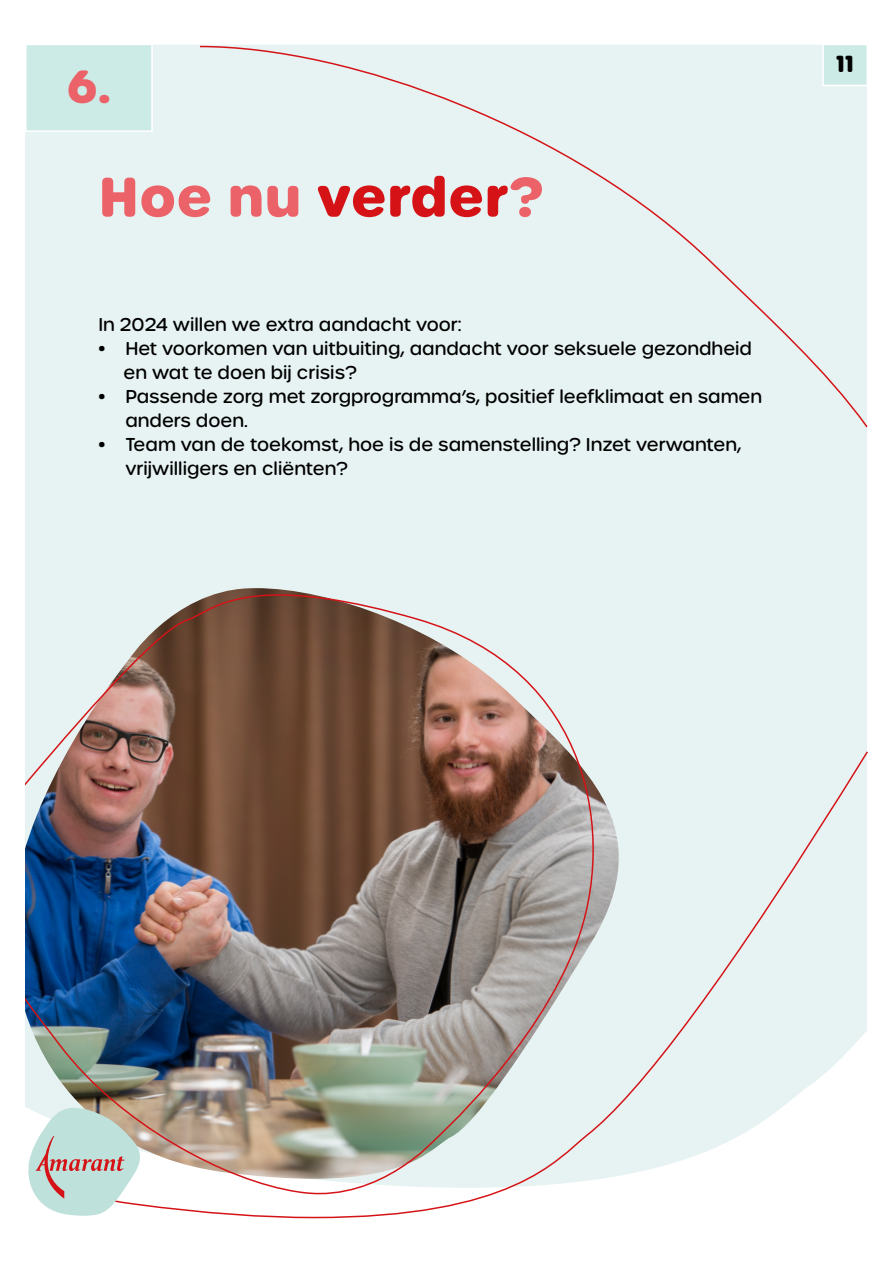
<style>
.page{position:relative;width:893px;height:1263px;background:#fff}
.page>*{position:absolute;margin:0;border:0;box-sizing:border-box;transform-origin:0 0}
.t1{font:700 54px "Urbane Rounded";color:#ec6269}
.t2{font:700 45px "Urbane Rounded";color:#ec6269}
.t3{font:700 22.5px "Urbane Rounded";color:#000}
.t4{font:500 18px/24px "Urbane Rounded";color:#000}
.s1{color:#d51317}
</style>
<div class="page">
<div style="left:25px;top:45px;width:842px;height:705px;background:#e7f3f2"></div>
<svg style="left:148px;top:750px;width:720px;height:469px"></svg>
<div style="left:198px;top:45px;width:670px;height:384px;background:#e7f3f2"></div>
<svg style="left:41px;top:1202px;width:107px;height:14px"></svg>
<img style="left:25px;top:583px;width:593px;height:619px">
<div style="left:822px;top:44px;width:46px;height:42px;background:#ccebe6;border:2px solid #fff"></div>
<div style="left:25px;top:44px;width:128px;height:88px;background:#ccebe6;border:2px solid #fff"></div>
<h2 class="t2" style="left:67px;top:55px;width:46px">6.</h2>
<h1 class="t1" style="left:98px;top:160px;width:446px">Hoe nu <span class="s1">verder</span>?</h1>
<p class="t4" style="left:98px;top:312px;width:365px">In 2024 willen we extra aandacht voor:</p>
<p class="t4" style="left:123px;top:336px;width:630px;text-indent:-25px">• Het voorkomen van uitbuiting, aandacht voor seksuele gezondheid en wat te doen bij crisis?</p>
<p class="t4" style="left:125px;top:384px;width:638px;text-indent:-27px">• Passende zorg met zorgprogramma’s, positief leefklimaat en samen anders doen.</p>
<p class="t4" style="left:125px;top:432px;width:617px;text-indent:-27px">• Team van de toekomst, hoe is de samenstelling? Inzet verwanten, vrijwilligers en cliënten?</p>
<p class="t3" style="left:836px;top:49px;width:19px">11</p>
</div>
